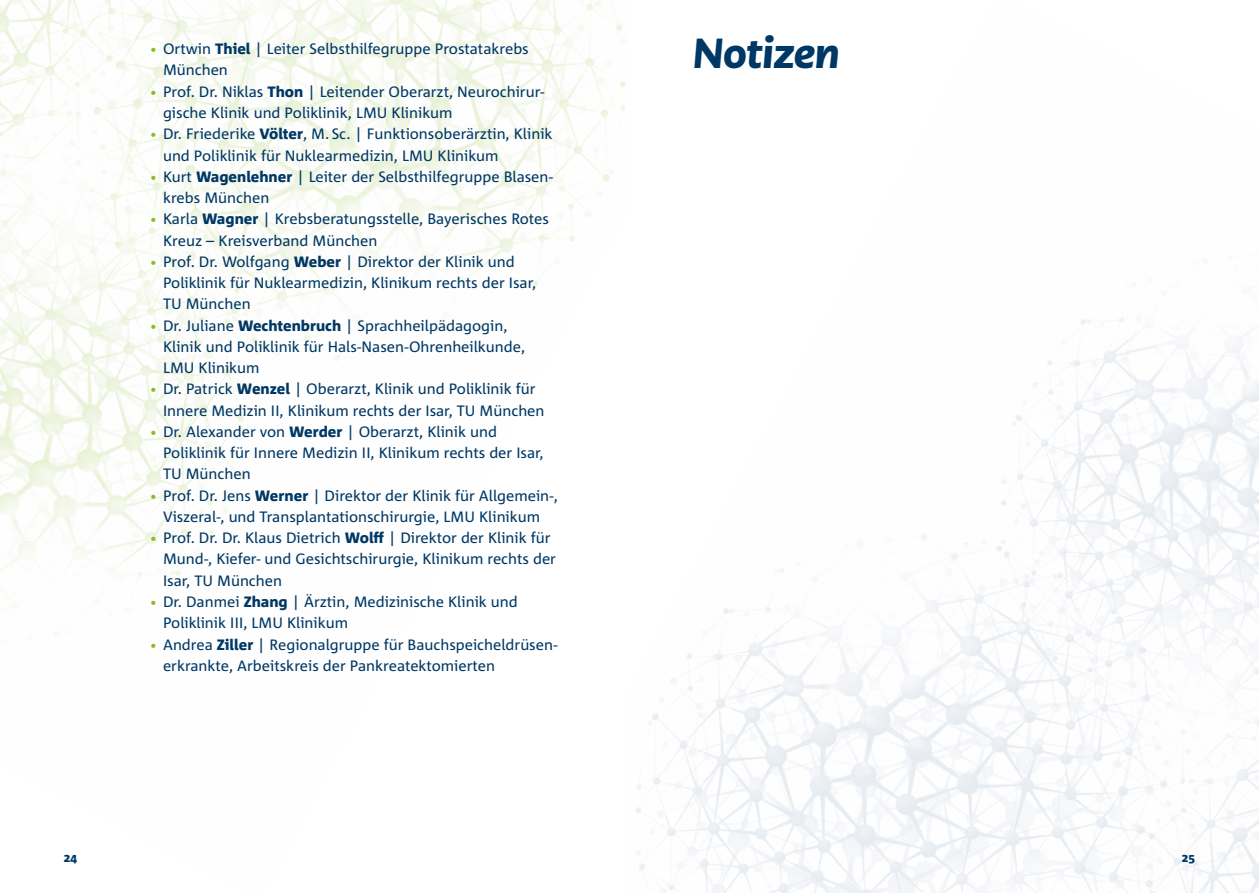
<style>
.page{position:relative;width:1259px;height:893px;background:#fff}
.page>*{position:absolute;margin:0;border:0;box-sizing:border-box;transform-origin:0 0}
.t1{font:italic 900 42px "PMN Caecilia Sans Head";color:#003865}
.t2{font:15px/21.3px "Corpid C1 s";color:#003865}
.t3{font:800 12px "Corpid C1 s";color:#003865}
.s1{font-size:12px;color:#86bc25}
.s2{font-weight:800}
</style>
<div class="page">
<img style="left:0;top:0;width:1259px;height:893px">
<p class="t2" style="left:163px;top:38px;width:367px;text-indent:-13px"><span class="s1">•</span> Ortwin <span class="s2">Thiel</span> | Leiter Selbsthilfegruppe Prostatakrebs<br>München</p>
<p class="t2" style="left:163px;top:80px;width:382px;text-indent:-13px"><span class="s1">•</span> Prof. Dr. Niklas <span class="s2">Thon</span> | Leitender Oberarzt, Neurochirur&shy;gische Klinik und Poliklinik, LMU Klinikum</p>
<p class="t2" style="left:163px;top:123px;width:391px;text-indent:-13px"><span class="s1">•</span> Dr. Friederike <span class="s2">Völter</span>, M. Sc. | Funktionsoberärztin, Klinik und Poliklinik für Nuklearmedizin, LMU Klinikum</p>
<p class="t2" style="left:163px;top:165px;width:391px;text-indent:-13px"><span class="s1">•</span> Kurt <span class="s2">Wagenlehner</span> | Leiter der Selbsthilfegruppe Blasen&shy;krebs München</p>
<p class="t2" style="left:163px;top:208px;width:387px;text-indent:-13px"><span class="s1">•</span> Karla <span class="s2">Wagner</span> | Krebsberatungsstelle, Bayerisches Rotes<br>Kreuz – Kreisverband München</p>
<p class="t2" style="left:163px;top:250px;width:375px;text-indent:-13px"><span class="s1">•</span> Prof. Dr. Wolfgang <span class="s2">Weber</span> | Direktor der Klinik und<br>Poliklinik für Nuklearmedizin, Klinikum rechts der Isar,<br>TU München</p>
<p class="t2" style="left:163px;top:314px;width:364px;text-indent:-13px"><span class="s1">•</span> Dr. Juliane <span class="s2">Wechtenbruch</span> | Sprachheilpädagogin,<br>Klinik und Poliklinik für Hals-Nasen-Ohrenheilkunde,<br>LMU Klinikum</p>
<p class="t2" style="left:163px;top:378px;width:383px;text-indent:-13px"><span class="s1">•</span> Dr. Patrick <span class="s2">Wenzel</span> | Oberarzt, Klinik und Poliklinik für<br>Innere Medizin II, Klinikum rechts der Isar, TU München</p>
<p class="t2" style="left:163px;top:421px;width:382px;text-indent:-13px"><span class="s1">•</span> Dr. Alexander von <span class="s2">Werder</span> | Oberarzt, Klinik und<br>Poliklinik für Innere Medizin II, Klinikum rechts der Isar,<br>TU München</p>
<p class="t2" style="left:150px;top:484px;width:409px;text-align:center"><span class="s1">•</span> Prof. Dr. Jens <span class="s2">Werner</span> | Direktor der Klinik für Allgemein-,<br>Viszeral-, und Transplantationschirurgie, LMU Klinikum</p>
<p class="t2" style="left:163px;top:527px;width:394px;text-indent:-13px"><span class="s1">•</span> Prof. Dr. Dr. Klaus Dietrich <span class="s2">Wolff</span> | Direktor der Klinik für<br>Mund-, Kiefer- und Gesichtschirurgie, Klinikum rechts der<br>Isar, TU München</p>
<p class="t2" style="left:163px;top:591px;width:356px;text-indent:-13px"><span class="s1">•</span> Dr. Danmei <span class="s2">Zhang</span> | Ärztin, Medizinische Klinik und<br>Poliklinik III, LMU Klinikum</p>
<p class="t2" style="left:163px;top:633px;width:396px;text-indent:-13px"><span class="s1">•</span> Andrea <span class="s2">Ziller</span> | Regionalgruppe für Bauchspeicheldrüsen&shy;erkrankte, Arbeitskreis der Pankreatektomierten</p>
<h1 class="t1" style="left:693px;top:25px;width:148px">Notizen</h1>
<p class="t3" style="left:64px;top:850px;width:15px">24</p>
<p class="t3" style="left:1182px;top:850px;width:15px">25</p>
</div>
